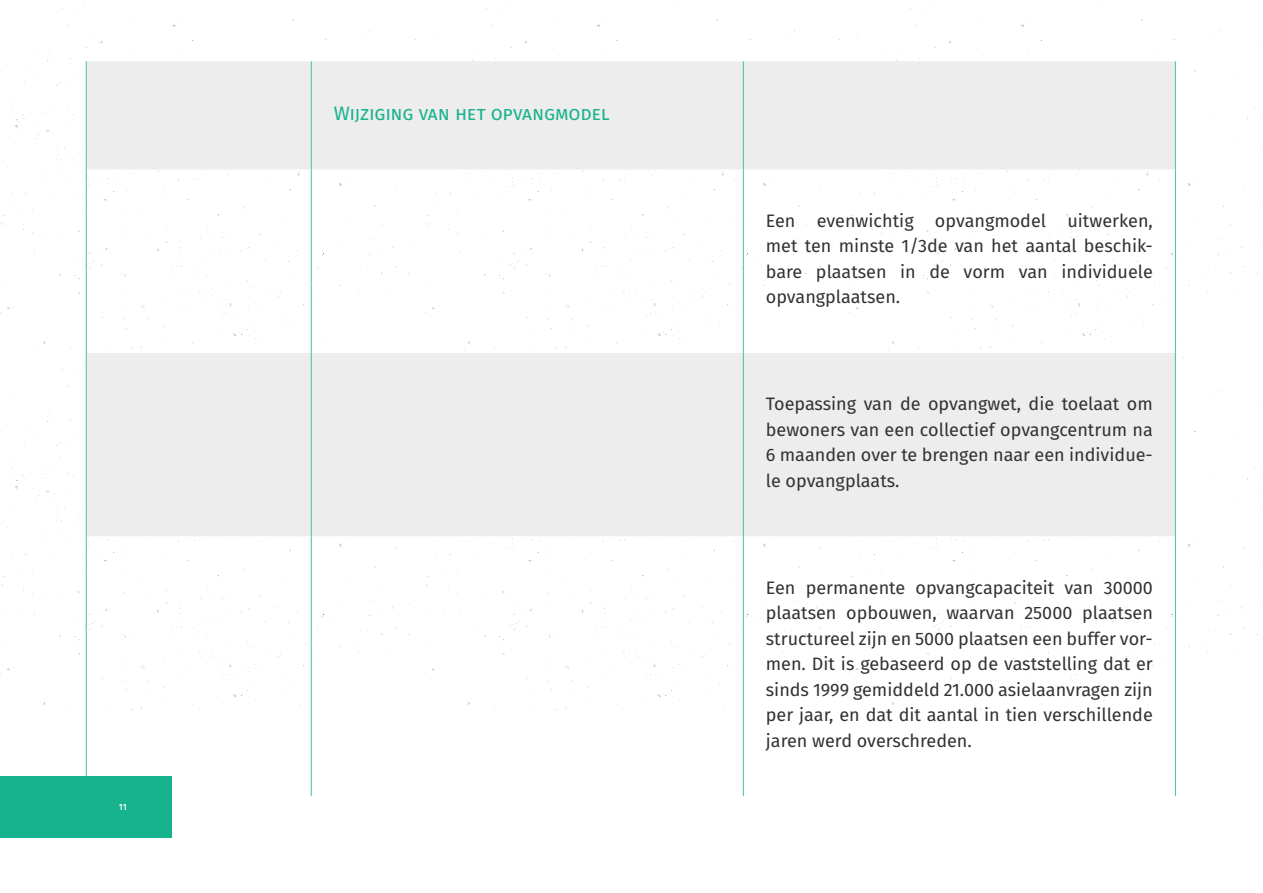
<style>
.page{position:relative;width:1263px;height:893px;background:#fff}
.page>*{position:absolute;margin:0;border:0;box-sizing:border-box;transform-origin:0 0}
.t1{font:19.5px "Fira Sans";letter-spacing:-.015em;color:#17b38c}
.t2{font:18px/25.5px "Fira Sans";color:#313232;text-align:justify}
.t3{font:500 9px "Fira Sans";color:#fff}
</style>
<div class="page">
<img style="left:0;top:0;width:419px;height:710px">
<svg style="left:87px;top:61px;width:1088px;height:475px;fill:#ecedec"></svg>
<hr style="left:743px;top:61px;width:1px;height:109px;background:#4cbfa2">
<hr style="left:743px;top:170px;width:1px;height:183px;background:#4cbfa2">
<hr style="left:743px;top:353px;width:1px;height:183px;background:#4cbfa2">
<hr style="left:743px;top:536px;width:1px;height:260px;background:#4cbfa2">
<hr style="left:86px;top:61px;width:1px;height:109px;background:#4cbfa2">
<hr style="left:311px;top:61px;width:1px;height:109px;background:#4cbfa2">
<hr style="left:1175px;top:61px;width:1px;height:109px;background:#4cbfa2">
<hr style="left:86px;top:170px;width:1px;height:183px;background:#4cbfa2">
<hr style="left:311px;top:170px;width:1px;height:183px;background:#4cbfa2">
<hr style="left:1175px;top:170px;width:1px;height:183px;background:#4cbfa2">
<hr style="left:86px;top:353px;width:1px;height:183px;background:#4cbfa2">
<hr style="left:311px;top:353px;width:1px;height:183px;background:#4cbfa2">
<hr style="left:1175px;top:353px;width:1px;height:183px;background:#4cbfa2">
<hr style="left:86px;top:536px;width:1px;height:260px;background:#4cbfa2">
<hr style="left:311px;top:536px;width:1px;height:260px;background:#4cbfa2">
<hr style="left:1175px;top:536px;width:1px;height:260px;background:#4cbfa2">
<div style="left:0;top:776px;width:172px;height:62px;background:#17b38c"></div>
<p class="t3" style="left:119px;top:800px;width:9px">11</p>
<p class="t1" style="left:334px;top:99px;width:277px">Wijziging van het opvangmodel</p>
<p class="t2" style="left:766px;top:207px;width:389px">Een evenwichtig opvangmodel uitwerken, met ten minste 1/3de van het aantal beschik&shy;bare plaatsen in de vorm van individuele opvangplaatsen.</p>
<p class="t2" style="left:766px;top:391px;width:389px">Toepassing van de opvangwet, die toelaat om bewoners van een collectief opvangcentrum na 6 maanden over te brengen naar een individue&shy;le opvangplaats.</p>
<p class="t2" style="left:766px;top:574px;width:389px">Een permanente opvangcapaciteit van 30000 plaatsen opbouwen, waarvan 25000 plaatsen structureel zijn en 5000 plaatsen een buffer vor&shy;men. Dit is gebaseerd op de vaststelling dat er sinds 1999 gemiddeld 21.000 asielaanvragen zijn per jaar, en dat dit aantal in tien verschillende jaren werd overschreden.</p>
</div>
